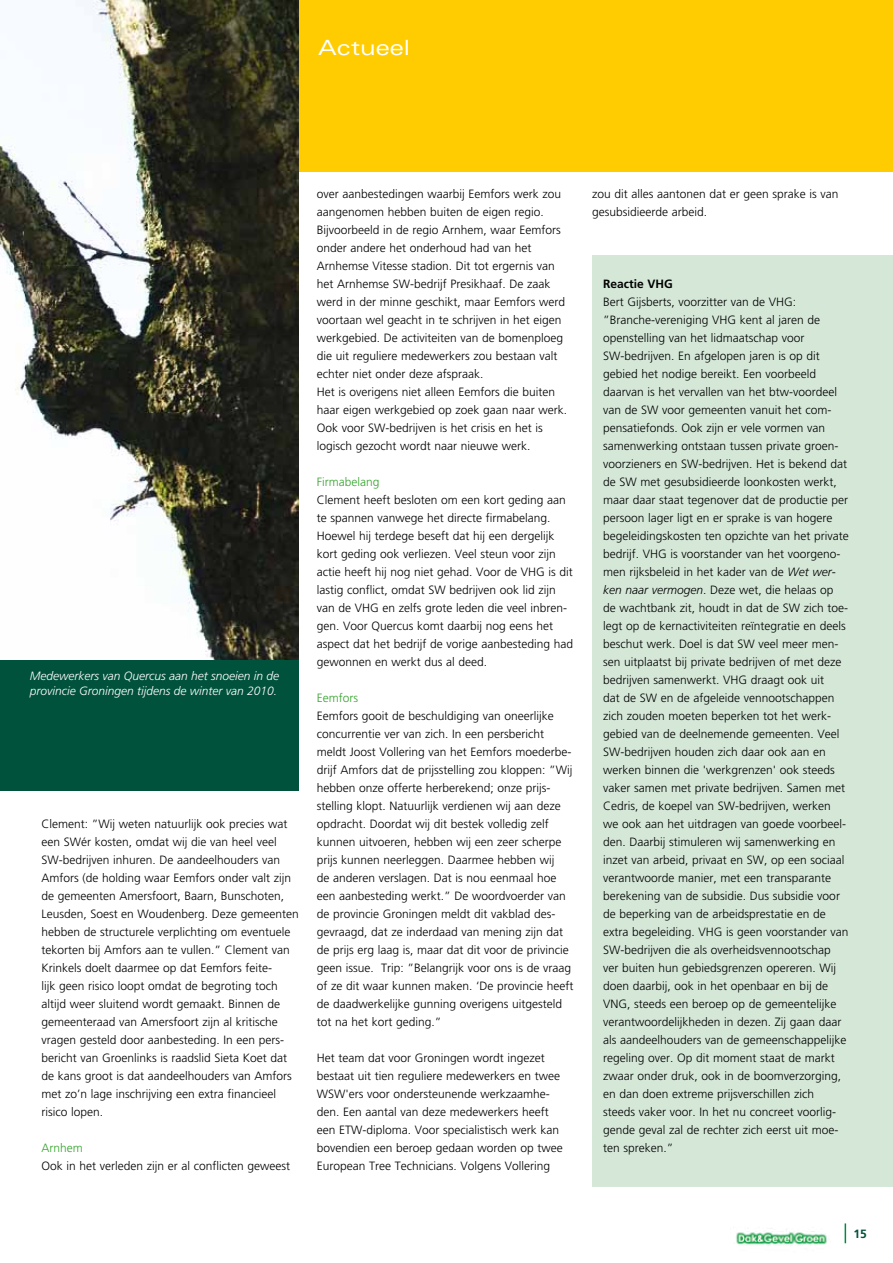
<style>
.page{position:relative;width:893px;height:1263px;background:#fff}
.page>*{position:absolute;margin:0;border:0;box-sizing:border-box;transform-origin:0 0}
.t1{font:expanded 21px "Univers";color:#fff}
.t2{font:300 12px/18px "Frutiger";color:#000}
.t3{font:italic 300 12px/14.4px "Frutiger";color:#fff}
.t4{font:300 12px "Frutiger";color:#35a32c}
.t5{font:700 12px "Frutiger";color:#000}
.t6{font:700 12px "Frutiger";color:#00523c}
.s1{font-style:italic}
</style>
<div class="page">
<svg style="left:845px;top:1223px;width:1px;height:20px"></svg>
<img style="left:736px;top:1229px;width:91px;height:17px">
<div style="left:299px;top:0;width:594px;height:171px;background:#fecc00"></div>
<img style="left:0;top:0;width:299px;height:660px">
<div style="left:0;top:660px;width:299px;height:130px;background:#00523c"></div>
<div style="left:592px;top:255px;width:301px;height:931px;background:#d5e8d8"></div>
<h1 class="t1" style="left:318px;top:36px;width:93px">Actueel</h1>
<p class="t3" style="left:30px;top:669px;width:251px">Medewerkers van Quercus aan het snoeien in de provincie Groningen tijdens de winter van 2010.</p>
<p class="t2" style="left:41px;top:815px;width:259px">Clement: ”Wij weten natuurlijk ook precies wat een SWér kosten, omdat wij die van heel veel SW-bedrijven inhuren. De aandeelhouders van Amfors (de holding waar Eemfors onder valt zijn de gemeenten Amersfoort, Baarn, Bunschoten, Leusden, Soest en Woudenberg. Deze gemeenten hebben de structurele verplichting om eventuele tekorten bij Amfors aan te vullen.” Clement van Krinkels doelt daarmee op dat Eemfors feite-<br>lijk geen risico loopt omdat de begroting toch altijd weer sluitend wordt gemaakt. Binnen de gemeenteraad van Amersfoort zijn al kritische vragen gesteld door aanbesteding. In een pers&shy;bericht van Groenlinks is raadslid Sieta Koet dat de kans groot is dat aandeelhouders van Amfors met zo’n lage inschrijving een extra financieel risico lopen.</p>
<p class="t4" style="left:41px;top:1141px;width:43px">Arnhem</p>
<p class="t2" style="left:41px;top:1157px;width:250px">Ook in het verleden zijn er al conflicten geweest</p>
<p class="t2" style="left:317px;top:185px;width:252px">over aanbestedingen waarbij Eemfors werk zou aangenomen hebben buiten de eigen regio.<br>Bijvoorbeeld in de regio Arnhem, waar Eemfors onder andere het onderhoud had van het Arnhemse Vitesse stadion. Dit tot ergernis van het Arnhemse SW-bedrijf Presikhaaf. De zaak werd in der minne geschikt, maar Eemfors werd voortaan wel geacht in te schrijven in het eigen werkgebied. De activiteiten van de bomenploeg die uit reguliere medewerkers zou bestaan valt echter niet onder deze afspraak.<br>Het is overigens niet alleen Eemfors die buiten haar eigen werkgebied op zoek gaan naar werk.<br>Ook voor SW-bedrijven is het crisis en het is logisch gezocht wordt naar nieuwe werk.</p>
<p class="t4" style="left:317px;top:475px;width:64px">Firmabelang</p>
<p class="t2" style="left:317px;top:491px;width:258px">Clement heeft besloten om een kort geding aan te spannen vanwege het directe firmabelang.<br>Hoewel hij terdege beseft dat hij een dergelijk kort geding ook verliezen. Veel steun voor zijn actie heeft hij nog niet gehad. Voor de VHG is dit lastig conflict, omdat SW bedrijven ook lid zijn van de VHG en zelfs grote leden die veel inbren&shy;gen. Voor Quercus komt daarbij nog eens het aspect dat het bedrijf de vorige aanbesteding had gewonnen en werkt dus al deed.</p>
<p class="t4" style="left:317px;top:691px;width:43px">Eemfors</p>
<p class="t2" style="left:317px;top:707px;width:258px">Eemfors gooit de beschuldiging van oneerlijke concurrentie ver van zich. In een persbericht meldt Joost Vollering van het Eemfors moederbe&shy;drijf Amfors dat de prijsstelling zou kloppen: ”Wij hebben onze offerte herberekend; onze prijs&shy;stelling klopt. Natuurlijk verdienen wij aan deze opdracht. Doordat wij dit bestek volledig zelf kunnen uitvoeren, hebben wij een zeer scherpe prijs kunnen neerleggen. Daarmee hebben wij<br>de anderen verslagen. Dat is nou eenmaal hoe een aanbesteding werkt.” De woordvoerder van de provincie Groningen meldt dit vakblad des&shy;gevraagd, dat ze inderdaad van mening zijn dat de prijs erg laag is, maar dat dit voor de privincie geen issue. Trip: ”Belangrijk voor ons is de vraag of ze dit waar kunnen maken. ‘De provincie heeft de daadwerkelijke gunning overigens uitgesteld tot na het kort geding.”</p>
<p class="t2" style="left:317px;top:1049px;width:248px">Het team dat voor Groningen wordt ingezet bestaat uit tien reguliere medewerkers en twee WSW'ers voor ondersteunende werkzaamhe&shy;den. Een aantal van deze medewerkers heeft een ETW-diploma. Voor specialistisch werk kan bovendien een beroep gedaan worden op twee European Tree Technicians. Volgens Vollering</p>
<p class="t2" style="left:592px;top:185px;width:248px">zou dit alles aantonen dat er geen sprake is van gesubsidieerde arbeid.</p>
<p class="t5" style="left:603px;top:277px;width:71px">Reactie VHG</p>
<p class="t2" style="left:603px;top:293px;width:247px">Bert Gijsberts, voorzitter van de VHG: ”Branche-vereniging VHG kent al jaren de openstelling van het lidmaatschap voor SW-bedrijven. En afgelopen jaren is op dit gebied het nodige bereikt. Een voorbeeld daarvan is het vervallen van het btw-voordeel van de SW voor gemeenten vanuit het com&shy;pensatiefonds. Ook zijn er vele vormen van samenwerking ontstaan tussen private groen&shy;voorzieners en SW-bedrijven. Het is bekend dat de SW met gesubsidieerde loonkosten werkt, maar daar staat tegenover dat de productie per persoon lager ligt en er sprake is van hogere begeleidingskosten ten opzichte van het private bedrijf. VHG is voorstander van het voorgeno&shy;men rijksbeleid in het kader van de <span class="s1">Wet wer&shy;ken naar vermogen</span>. Deze wet, die helaas op de wachtbank zit, houdt in dat de SW zich toe&shy;legt op de kernactiviteiten reïntegratie en deels beschut werk. Doel is dat SW veel meer men&shy;sen uitplaatst bij private bedrijven of met deze bedrijven samenwerkt. VHG draagt ook uit<br>dat de SW en de afgeleide vennootschappen zich zouden moeten beperken tot het werk&shy;gebied van de deelnemende gemeenten. Veel SW-bedrijven houden zich daar ook aan en werken binnen die 'werkgrenzen' ook steeds vaker samen met private bedrijven. Samen met Cedris, de koepel van SW-bedrijven, werken we ook aan het uitdragen van goede voorbeel&shy;den. Daarbij stimuleren wij samenwerking en inzet van arbeid, privaat en SW, op een sociaal verantwoorde manier, met een transparante berekening van de subsidie. Dus subsidie voor de beperking van de arbeidsprestatie en de extra begeleiding. VHG is geen voorstander van SW-bedrijven die als overheidsvennootschap ver buiten hun gebiedsgrenzen opereren. Wij doen daarbij, ook in het openbaar en bij de VNG, steeds een beroep op de gemeentelijke verantwoordelijkheden in dezen. Zij gaan daar als aandeelhouders van de gemeenschappelijke regeling over. Op dit moment staat de markt zwaar onder druk, ook in de boomverzorging, en dan doen extreme prijsverschillen zich steeds vaker voor. In het nu concreet voorlig&shy;gende geval zal de rechter zich eerst uit moe&shy;ten spreken.”</p>
<p class="t6" style="left:853px;top:1227px;width:15px">15</p>
</div>
